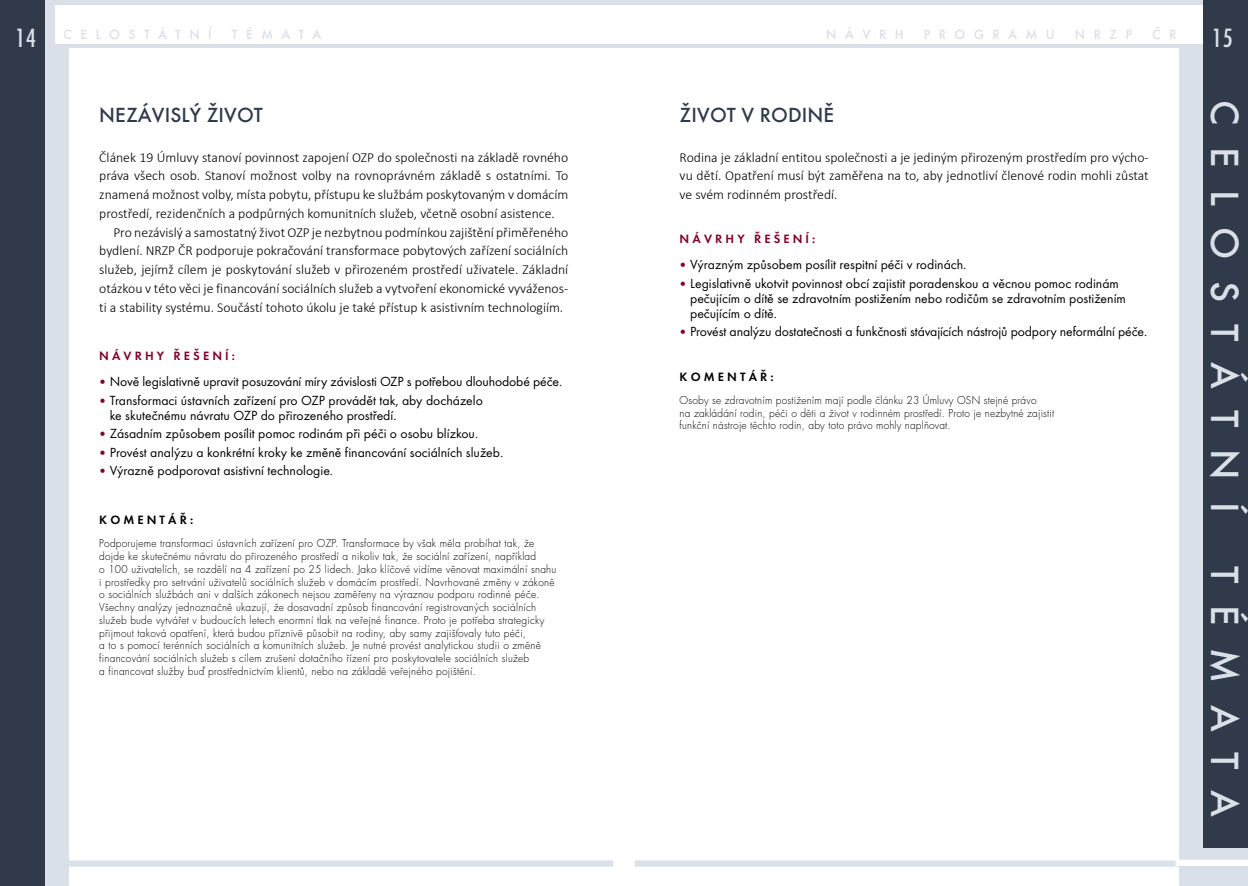
<style>
.page{position:relative;width:1248px;height:886px;background:#fff}
.page>*{position:absolute;margin:0;border:0;box-sizing:border-box;transform-origin:0 0}
.t1{font:500 40.88px "Futura TOT";letter-spacing:.54em;color:#dae0e7}
.t2{font:500 condensed 27.5px "Futura TOT";color:#dae0e7}
.t3{font:500 21.25px "Futura TOT";letter-spacing:.005em;color:#303a4b}
.t4{font:300 13.75px/18.8px "Calibri";color:#000;text-align:justify}
.t5{font:13.75px/15px "Futura TOT";color:#000}
.t6{font:500 13.75px "Futura TOT";letter-spacing:.615em;color:#dae0e7}
.t7{font:600 12.5px "Futura TOT";letter-spacing:.25em;color:#82002a}
.t8{font:600 12.5px "Futura TOT";letter-spacing:.25em;color:#000}
.t9{font:300 10.62px/12.8px "Futura CE";letter-spacing:.025em;color:#000;scale:.95 1}
.s1{font-family:"Futura CE";font-weight:300;font-size:11.25px;color:#82002a}
</style>
<div class="page">
<div style="left:0;top:0;width:50px;height:886px;background:#303a4b"></div>
<div style="left:45px;top:0;width:23px;height:886px;background:#dae0e7"></div>
<div style="left:52px;top:860px;width:561px;height:7px;background:#dae0e7"></div>
<div style="left:61px;top:0;width:563px;height:47px;background:#dae0e7"></div>
<div style="left:56px;top:6px;width:568px;height:38px;background:#fff"></div>
<div style="left:1197px;top:0;width:50px;height:886px;background:#303a4b"></div>
<div style="left:1179px;top:0;width:23px;height:886px;background:#dae0e7"></div>
<div style="left:634px;top:860px;width:561px;height:7px;background:#dae0e7"></div>
<div style="left:624px;top:0;width:576px;height:47px;background:#dae0e7"></div>
<div style="left:624px;top:6px;width:578px;height:38px;background:#fff"></div>
<div style="left:1197px;top:849px;width:50px;height:37px;background:#dae0e7"></div>
<div style="left:1175px;top:860px;width:72px;height:6px;background:#fff"></div>
<p class="t6" style="left:64px;top:26px;width:150px">c elostátn í</p>
<p class="t6" style="left:232px;top:26px;width:91px">témata</p>
<p class="t6" style="left:826px;top:26px;width:79px">Návrh</p>
<p class="t6" style="left:923px;top:26px;width:132px">programu</p>
<p class="t6" style="left:1074px;top:26px;width:59px">n rzp</p>
<p class="t6" style="left:1152px;top:26px;width:24px">Č R</p>
<h2 class="t2" style="left:15px;top:23px;width:22px">14</h2>
<h2 class="t2" style="left:1211px;top:23px;width:22px">15</h2>
<h3 class="t3" style="left:99px;top:102px;width:165px">Nezávislý život</h3>
<p class="t4" style="left:99px;top:147px;width:470px">Článek 19 Úmluvy stanoví povinnost zapojení OZP do společnosti na základě rovného</p>
<p class="t4" style="left:99px;top:166px;width:470px">práva všech osob. Stanoví možnost volby na rovnoprávném základě s ostatními. To</p>
<p class="t4" style="left:99px;top:185px;width:470px">znamená možnost volby, místa pobytu, přístupu ke službám poskytovaným v domácím</p>
<p class="t4" style="left:99px;top:204px;width:457px">prostředí, rezidenčních a podpůrných komunitních služeb, včetně osobní asistence.</p>
<p class="t4" style="left:113px;top:222px;width:456px">Pro nezávislý a samostatný život OZP je nezbytnou podmínkou zajištění přiměřeného</p>
<p class="t4" style="left:99px;top:241px;width:470px">bydlení. NRZP ČR podporuje pokračování transformace pobytových zařízení sociálních</p>
<p class="t4" style="left:99px;top:260px;width:470px">služeb, jejímž cílem je poskytování služeb v přirozeném prostředí uživatele. Základní</p>
<p class="t4" style="left:99px;top:279px;width:470px">otázkou v této věci je financování sociálních služeb a vytvoření ekonomické vyváženos-</p>
<p class="t4" style="left:99px;top:297px;width:465px">ti a stability systému. Součástí tohoto úkolu je také přístup k asistivním technologiím.</p>
<p class="t7" style="left:99px;top:349px;width:137px">NÁVRHY ŘEŠEN Í:</p>
<p class="t5" style="left:99px;top:374px;width:464px"><span class="s1">•</span> Nově legislativně upravit posuzování míry závislosti OZP s potřebou dlouhodobé péče.</p>
<p class="t5" style="left:110px;top:392px;width:374px;text-indent:-10px"><span class="s1">•</span> Transformaci ústavních zařízení pro OZP provádět tak, aby docházelo ke skutečnému návratu OZP do přirozeného prostředí.</p>
<p class="t5" style="left:99px;top:426px;width:380px"><span class="s1">•</span> Zásadním způsobem posílit pomoc rodinám při péči o osobu blízkou.</p>
<p class="t5" style="left:99px;top:444px;width:405px"><span class="s1">•</span> Provést analýzu a konkrétní kroky ke změně financování sociálních služeb.</p>
<p class="t5" style="left:99px;top:463px;width:235px"><span class="s1">•</span> Výrazně podporovat asistivní technologie.</p>
<p class="t8" style="left:99px;top:512px;width:95px">KOMEN TÁŘ:</p>
<p class="t9" style="left:99px;top:537px;width:482px">Podporujeme transformaci ústavních zařízení pro OZP. Transformace by však měla probíhat tak, že dojde ke skutečnému návratu do přirozeného prostředí a nikoliv tak, že sociální zařízení, například<br>o 100 uživatelích, se rozdělí na 4 zařízení po 25 lidech. Jako klíčové vidíme věnovat maximální snahu i prostředky pro setrvání uživatelů sociálních služeb v domácím prostředí. Navrhované změny v zákoně o sociálních službách ani v dalších zákonech nejsou zaměřeny na výraznou podporu rodinné péče.<br>Všechny analýzy jednoznačně ukazují, že dosavadní způsob financování registrovaných sociálních služeb bude vytvářet v budoucích letech enormní tlak na veřejné finance. Proto je potřeba strategicky přijmout taková opatření, která budou příznivě působit na rodiny, aby samy zajišťovaly tuto péči,<br>a to s pomocí terénních sociálních a komunitních služeb. Je nutné provést analytickou studii o změně financování sociálních služeb s cílem zrušení dotačního řízení pro poskytovatele sociálních služeb<br>a financovat služby buď prostřednictvím klientů, nebo na základě veřejného pojištění.</p>
<h3 class="t3" style="left:679px;top:102px;width:156px">Život v rodin ě</h3>
<p class="t4" style="left:679px;top:147px;width:470px">Rodina je základní entitou společnosti a je jediným přirozeným prostředím pro výcho&shy;vu dětí. Opatření musí být zaměřena na to, aby jednotliví členové rodin mohli zůstat ve svém rodinném prostředí.</p>
<p class="t7" style="left:679px;top:232px;width:137px">NÁVRHY ŘEŠEN Í:</p>
<p class="t5" style="left:679px;top:257px;width:288px"><span class="s1">•</span> Výrazným způsobem posílit respitní péči v rodinách.</p>
<p class="t5" style="left:690px;top:275px;width:437px;text-indent:-10px"><span class="s1">•</span> Legislativně ukotvit povinnost obcí zajistit poradenskou a věcnou pomoc rodinám pečujícím o dítě se zdravotním postižením nebo rodičům se zdravotním postižením pečujícím o dítě.</p>
<p class="t5" style="left:679px;top:324px;width:469px"><span class="s1">•</span> Provést analýzu dostatečnosti a funkčnosti stávajících nástrojů podpory neformální péče.</p>
<p class="t8" style="left:679px;top:369px;width:95px">KOMEN TÁŘ:</p>
<p class="t9" style="left:679px;top:394px;width:396px">Osoby se zdravotním postižením mají podle článku 23 Úmluvy OSN stejné právo<br>na zakládání rodin, péči o děti a život v rodinném prostředí. Proto je nezbytné zajistit funkční nástroje těchto rodin, aby toto právo mohly naplňovat.</p>
<h1 class="t1" style="left:1248px;top:100px;width:415px;rotate:90deg">Celostátn í</h1>
<h1 class="t1" style="left:1248px;top:566px;width:252px;rotate:90deg">témata</h1>
</div>
